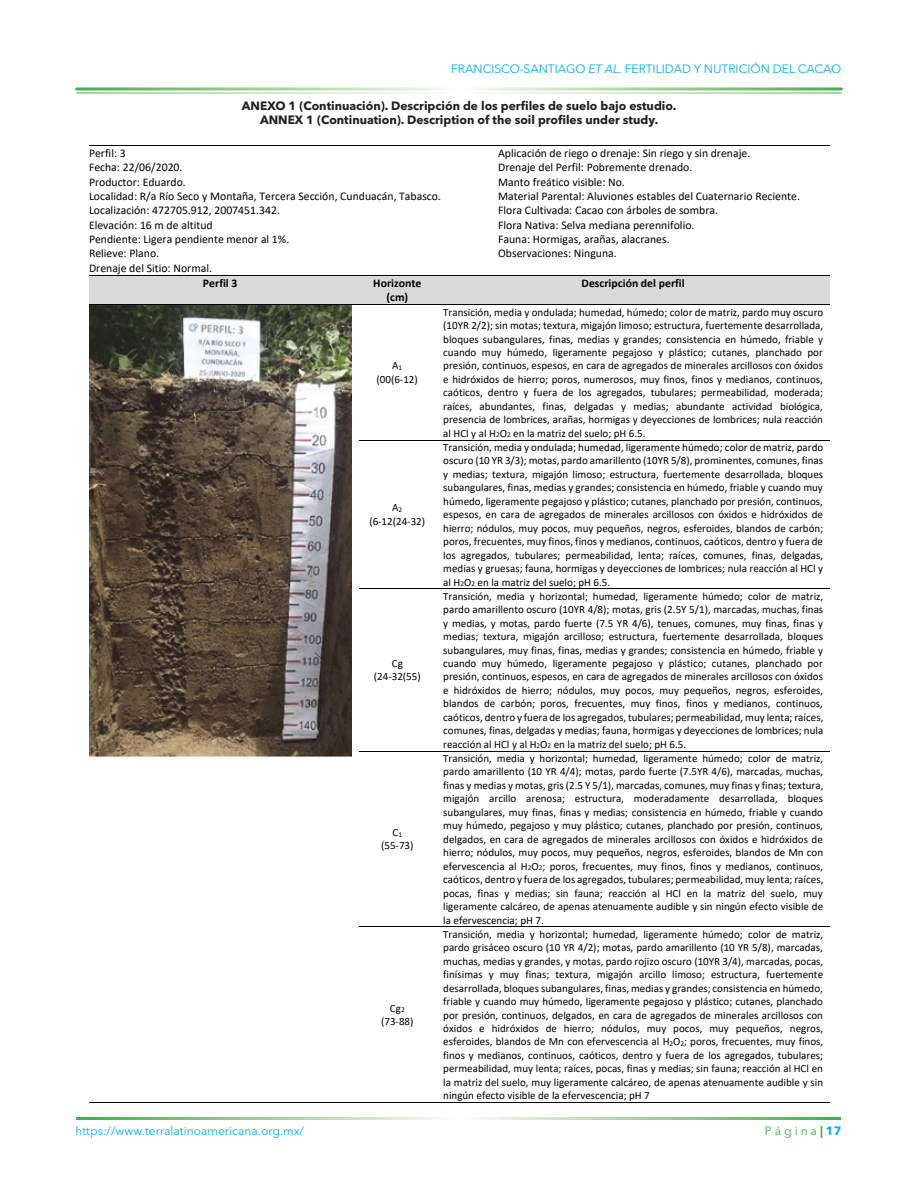
<style>
.page{position:relative;width:918px;height:1188px;background:#fff}
.page>*{position:absolute;margin:0;border:0;box-sizing:border-box;transform-origin:0 0}
._13_-TITULO_FIGURA{font:700 12px "Avenir Next LT Pro";color:#231f20}
.t1{font:12px "Avenir Next LT Pro";color:#00aeef}
.t2{font:12px "Avenir Next LT Pro";color:#40ae49}
.t3{font:11.7px/14.4px "Calibri";color:#000}
.t4{font:700 11.7px/14.4px "Calibri";color:#000;text-align:center}
.t5{font:11.1px/13.5px "Calibri";color:#000;text-align:center}
.s1{font-style:italic}
.s2{font-size:7.35px}
.s3{font-weight:700}
.s4{font-weight:700;color:#00aeef}
</style>
<div class="page">
<hr style="left:89px;top:145px;width:741px;height:1px;background:#000">
<div style="left:89px;top:276px;width:270px;height:28px;background:#d9d9d9"></div>
<div style="left:359px;top:276px;width:76px;height:28px;background:#d9d9d9"></div>
<div style="left:435px;top:276px;width:395px;height:28px;background:#d9d9d9"></div>
<hr style="left:89px;top:275px;width:741px;height:1px;background:#000">
<hr style="left:89px;top:304px;width:741px;height:1px;background:#000">
<hr style="left:359px;top:440px;width:471px;height:1px;background:#000">
<hr style="left:359px;top:589px;width:471px;height:1px;background:#000">
<hr style="left:359px;top:751px;width:471px;height:1px;background:#000">
<hr style="left:359px;top:927px;width:471px;height:1px;background:#000">
<hr style="left:89px;top:1102px;width:741px;height:1px;background:#000">
<img style="left:89px;top:305px;width:262px;height:452px">
<p class="t1" style="left:451px;top:62px;width:392px">FRANCISCO-SANTIAGO <span class="s1">ET AL.</span> FERTILIDAD Y NUTRICIÓN DEL CACAO</p>
<p class="_13_-TITULO_FIGURA" style="left:242px;top:99px;width:436px">ANEXO 1 (Continuación). Descripción de los perfiles de suelo bajo estudio.</p>
<p class="_13_-TITULO_FIGURA" style="left:260px;top:113px;width:400px">ANNEX 1 (Continuation). Description of the soil profiles under study.</p>
<p class="t3" style="left:89px;top:146px;width:354px">Perfil: 3<br>Fecha: 22/06/2020.<br>Productor: Eduardo.<br>Localidad: R/a Río Seco y Montaña, Tercera Sección, Cunduacán, Tabasco.<br>Localización: 472705.912, 2007451.342.<br>Elevación: 16 m de altitud<br>Pendiente: Ligera pendiente menor al 1%.<br>Relieve: Plano.<br>Drenaje del Sitio: Normal.</p>
<p class="t3" style="left:498px;top:146px;width:303px">Aplicación de riego o drenaje: Sin riego y sin drenaje.<br>Drenaje del Perfil: Pobremente drenado.<br>Manto freático visible: No.<br>Material Parental: Aluviones estables del Cuaternario Reciente.<br>Flora Cultivada: Cacao con árboles de sombra.<br>Flora Nativa: Selva mediana perennifolio.<br>Fauna: Hormigas, arañas, alacranes.<br>Observaciones: Ninguna.</p>
<p class="t4" style="left:203px;top:276px;width:36px">Perfil 3</p>
<p class="t4" style="left:373px;top:276px;width:50px">Horizonte (cm)</p>
<p class="t4" style="left:582px;top:276px;width:104px">Descripción del perfil</p>
<p class="t1" style="left:76px;top:1124px;width:230px">https://www.terralatinoamericana.org.mx/</p>
<p class="t5" style="left:377px;top:359px;width:43px">A<span class="s2">1 </span>(00(6-12)</p>
<p class="t5" style="left:369px;top:501px;width:57px">A<span class="s2">2 </span>(6-12(24-32)</p>
<p class="t5" style="left:374px;top:656px;width:48px">Cg (24-32(55)</p>
<p class="t5" style="left:381px;top:825px;width:34px">C<span class="s2">1 </span>(55-73)</p>
<p class="t5" style="left:381px;top:1001px;width:34px">Cg<span class="s2">2 </span>(73-88)</p>
<p class="t5" style="left:443px;top:305px;width:382px;text-align:justify">Transición, media y ondulada; humedad, húmedo; color de matriz, pardo muy oscuro (10YR 2/2); sin motas; textura, migajón limoso; estructura, fuertemente desarrollada, bloques subangulares, finas, medias y grandes; consistencia en húmedo, friable y cuando muy húmedo, ligeramente pegajoso y plástico; cutanes, planchado por presión, continuos, espesos, en cara de agregados de minerales arcillosos con óxidos e hidróxidos de hierro; poros, numerosos, muy finos, finos y medianos, continuos, caóticos, dentro y fuera de los agregados, tubulares; permeabilidad, moderada; raíces, abundantes, finas, delgadas y medias; abundante actividad biológica, presencia de lombrices, arañas, hormigas y deyecciones de lombrices; nula reacción al HCl y al H<span class="s2">2</span>O<span class="s2">2</span> en la matriz del suelo; pH 6.5.</p>
<p class="t5" style="left:443px;top:440px;width:382px;text-align:justify">Transición, media y ondulada; humedad, ligeramente húmedo; color de matriz, pardo oscuro (10 YR 3/3); motas, pardo amarillento (10YR 5/8), prominentes, comunes, finas y medias; textura, migajón limoso; estructura, fuertemente desarrollada, bloques subangulares, finas, medias y grandes; consistencia en húmedo, friable y cuando muy húmedo, ligeramente pegajoso y plástico; cutanes, planchado por presión, continuos, espesos, en cara de agregados de minerales arcillosos con óxidos e hidróxidos de hierro; nódulos, muy pocos, muy pequeños, negros, esferoides, blandos de carbón; poros, frecuentes, muy finos, finos y medianos, continuos, caóticos, dentro y fuera de los agregados, tubulares; permeabilidad, lenta; raíces, comunes, finas, delgadas, medias y gruesas; fauna, hormigas y deyecciones de lombrices; nula reacción al HCl y al H<span class="s2">2</span>O<span class="s2">2</span> en la matriz del suelo; pH 6.5.</p>
<p class="t5" style="left:443px;top:589px;width:382px;text-align:justify">Transición, media y horizontal; humedad, ligeramente húmedo; color de matriz, pardo amarillento oscuro (10YR 4/8); motas, gris (2.5Y 5/1), marcadas, muchas, finas y medias, y motas, pardo fuerte (7.5 YR 4/6), tenues, comunes, muy finas, finas y medias; textura, migajón arcilloso; estructura, fuertemente desarrollada, bloques subangulares, muy finas, finas, medias y grandes; consistencia en húmedo, friable y cuando muy húmedo, ligeramente pegajoso y plástico; cutanes, planchado por presión, continuos, espesos, en cara de agregados de minerales arcillosos con óxidos e hidróxidos de hierro; nódulos, muy pocos, muy pequeños, negros, esferoides, blandos de carbón; poros, frecuentes, muy finos, finos y medianos, continuos, caóticos, dentro y fuera de los agregados, tubulares; permeabilidad, muy lenta; raíces, comunes, finas, delgadas y medias; fauna, hormigas y deyecciones de lombrices; nula reacción al HCl y al H<span class="s2">2</span>O<span class="s2">2</span> en la matriz del suelo; pH 6.5.</p>
<p class="t5" style="left:443px;top:751px;width:382px;text-align:justify">Transición, media y horizontal; humedad, ligeramente húmedo; color de matriz, pardo amarillento (10 YR 4/4); motas, pardo fuerte (7.5YR 4/6), marcadas, muchas, finas y medias y motas, gris (2.5 Y 5/1), marcadas, comunes, muy finas y finas; textura, migajón arcillo arenosa; estructura, moderadamente desarrollada, bloques subangulares, muy finas, finas y medias; consistencia en húmedo, friable y cuando muy húmedo, pegajoso y muy plástico; cutanes, planchado por presión, continuos, delgados, en cara de agregados de minerales arcillosos con óxidos e hidróxidos de hierro; nódulos, muy pocos, muy pequeños, negros, esferoides, blandos de Mn con efervescencia al H<span class="s2">2</span>O<span class="s2">2</span>; poros, frecuentes, muy finos, finos y medianos, continuos, caóticos, dentro y fuera de los agregados, tubulares; permeabilidad, muy lenta; raíces, pocas, finas y medias; sin fauna; reacción al HCl en la matriz del suelo, muy ligeramente calcáreo, de apenas atenuamente audible y sin ningún efecto visible de la efervescencia; pH 7.</p>
<p class="t5" style="left:443px;top:927px;width:382px;text-align:justify">Transición, media y horizontal; humedad, ligeramente húmedo; color de matriz, pardo grisáceo oscuro (10 YR 4/2); motas, pardo amarillento (10 YR 5/8), marcadas, muchas, medias y grandes, y motas, pardo rojizo oscuro (10YR 3/4), marcadas, pocas, finísimas y muy finas; textura, migajón arcillo limoso; estructura, fuertemente desarrollada, bloques subangulares, finas, medias y grandes; consistencia en húmedo, friable y cuando muy húmedo, ligeramente pegajoso y plástico; cutanes, planchado por presión, continuos, delgados, en cara de agregados de minerales arcillosos con óxidos e hidróxidos de hierro; nódulos, muy pocos, muy pequeños, negros, esferoides, blandos de Mn con efervescencia al H<span class="s2">2</span>O<span class="s2">2</span>; poros, frecuentes, muy finos, finos y medianos, continuos, caóticos, dentro y fuera de los agregados, tubulares; permeabilidad, muy lenta; raíces, pocas, finas y medias; sin fauna; reacción al HCl en la matriz del suelo, muy ligeramente calcáreo, de apenas atenuamente audible y sin ningún efecto visible de la efervescencia; pH 7</p>
<p class="t2" style="left:765px;top:1124px;width:78px">P á g i n a<span class="s3">|</span><span class="s4">17</span></p>
</div>
